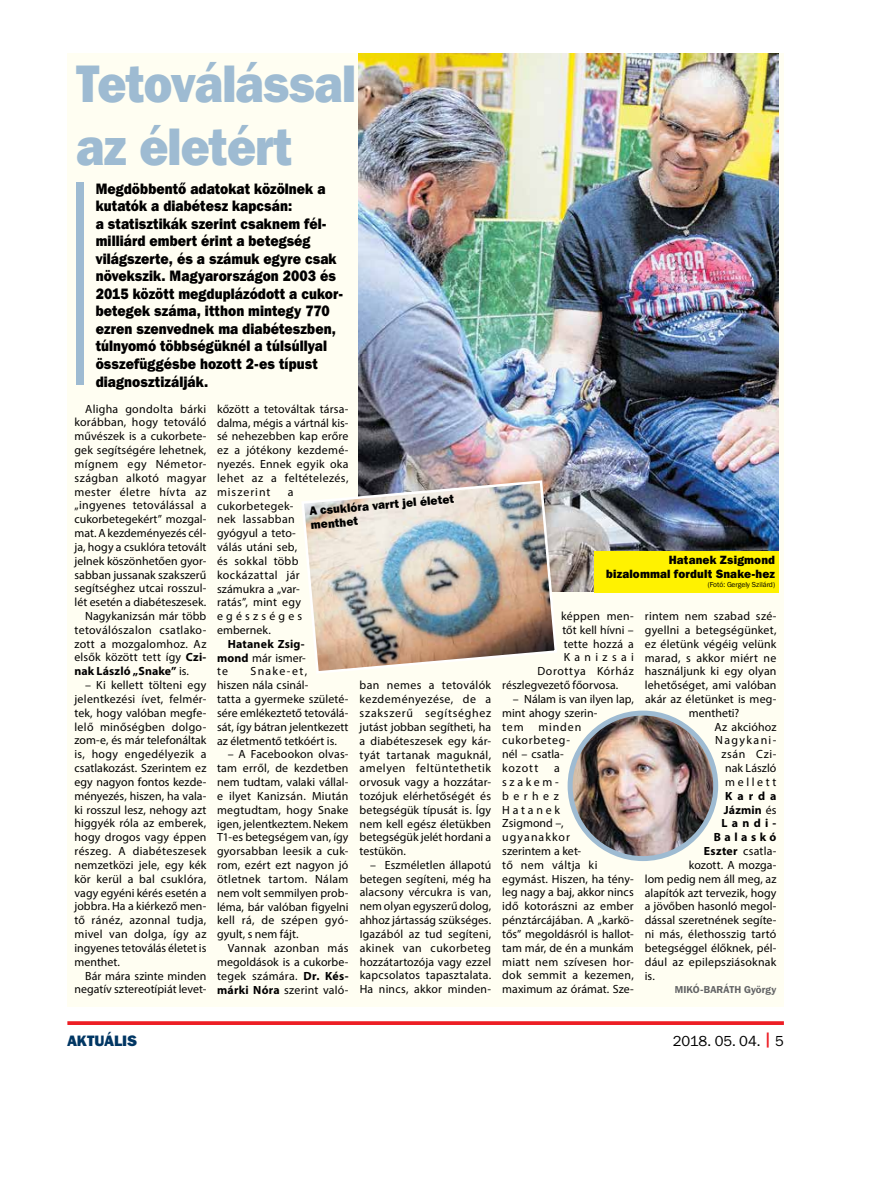
<style>
.page{position:relative;width:885px;height:1191px;background:#fff}
.page>*{position:absolute;margin:0;border:0;box-sizing:border-box;transform-origin:0 0}
.t1{font:52.5px/63px "Franklin Gothic Hv PFL";letter-spacing:-.02em;color:#9ebbd2;scale:.9 1}
.t2{font:15px/17.5px "Franklin Gothic Hv PFL";color:#000;scale:.9 1}
.t3{font:15px "Franklin Gothic PFL";letter-spacing:-.01em;color:#000}
.t4{font:15px "Franklin Gothic Hv PFL";letter-spacing:.005em;color:#003663}
.t5{font:11.88px/13.9px "Myriad Pro";letter-spacing:.01em;color:#000;text-align:justify}
.t6{font:11.88px/13.8px "Franklin Gothic Hv PFL";letter-spacing:.015em;color:#000;scale:.96 1}
.t7{font:700 11.88px/13.9px "Myriad Pro";letter-spacing:.02em;color:#000;text-align:justify}
.t8{font:11.88px "Myriad Pro";letter-spacing:.03em;color:#000}
.t9{font:11.88px "Myriad Pro";letter-spacing:.04em;color:#000}
.t10{font:11.88px/13.9px "Myriad Pro";letter-spacing:.06em;color:#000}
.t11{font:11.88px "Myriad Pro";letter-spacing:.05em;color:#000}
.t12{font:11.88px "Myriad Pro";letter-spacing:.115em;color:#000}
.t13{font:11.88px "Myriad Pro";letter-spacing:.365em;color:#000}
.t14{font:11.88px "Myriad Pro";letter-spacing:.225em;color:#000}
.t15{font:700 11.88px "Myriad Pro";letter-spacing:.3em;color:#000}
.t16{font:700 10px "Franklin Gothic PFL";letter-spacing:.015em;color:#636466}
.t17{font:7.5px "Franklin Gothic PFL";color:#000}
.s1{font-weight:700}
.s2{font-weight:400}
.s3{font-family:"Franklin Gothic Hv PFL";color:#ed1d24}
</style>
<div class="page">
<svg style="left:67px;top:1021px;width:716px;height:4px;background:#ee2a30"></svg>
<div style="left:67px;top:53px;width:716px;height:954px;background:#fffef2"></div>
<img style="left:358px;top:53px;width:420px;height:539px">
<img style="left:302px;top:479px;width:256px;height:194px">
<img style="left:570px;top:713px;width:145px;height:145px;border-radius:73px">
<div style="left:567px;top:710px;width:150px;height:151px;border:5px solid #9ebbd2;border-radius:50%"></div>
<div style="left:76px;top:183px;width:7px;height:202px;background:#9ebbd2"></div>
<div style="left:594px;top:551px;width:184px;height:41px;background:#fff200"></div>
<h1 class="t1" style="left:76px;top:50px;width:312px">Tetoválással az életért</h1>
<p class="t2" style="left:96px;top:179px;width:276px">Megdöbbentő adatokat közölnek a kutatók a diabétesz kapcsán:<br>a statisztikák szerint csaknem fél&shy;milliárd embert érint a betegség világszerte, és a számuk egyre csak növekszik. Magyarországon 2003 és 2015 között megduplázódott a cukor&shy;betegek száma, itthon mintegy 770 ezren szenvednek ma diabéteszben, túlnyomó többségüknél a túlsúllyal összefüggésbe hozott 2-es típust diagnosztizálják.</p>
<p class="t8" style="left:85px;top:401px;width:123px">Aligha gondolta bárki</p>
<p class="t5" style="left:74px;top:415px;width:133px">korábban, hogy tetováló</p>
<p class="t5" style="left:74px;top:429px;width:133px">művészek is a cukorbete-</p>
<p class="t5" style="left:74px;top:443px;width:133px">gek segítségére lehetnek,</p>
<p class="t9" style="left:74px;top:456px;width:133px">mígnem egy Németor-</p>
<p class="t8" style="left:74px;top:470px;width:133px">szágban alkotó magyar</p>
<p class="t9" style="left:74px;top:484px;width:133px">mester életre hívta az</p>
<p class="t5" style="left:74px;top:498px;width:133px">„ingyenes tetoválással a</p>
<p class="t5" style="left:74px;top:512px;width:133px">cukorbetegekért” mozgal-</p>
<p class="t5" style="left:74px;top:526px;width:133px">mat. A kezdeményezés cél-</p>
<p class="t5" style="left:74px;top:540px;width:133px">ja, hogy a csuklóra tetovált</p>
<p class="t5" style="left:74px;top:553px;width:133px">jelnek köszönhetően gyor-</p>
<p class="t5" style="left:74px;top:567px;width:133px">sabban jussanak szakszerű</p>
<p class="t5" style="left:74px;top:581px;width:133px">segítséghez utcai rosszul-</p>
<p class="t5" style="left:74px;top:595px;width:133px">lét esetén a diabéteszesek.</p>
<p class="t5" style="left:85px;top:609px;width:123px">Nagykanizsán már több</p>
<p class="t8" style="left:74px;top:622px;width:133px">tetoválószalon csatlako-</p>
<p class="t5" style="left:74px;top:636px;width:133px">zott a mozgalomhoz. Az</p>
<p class="t5" style="left:74px;top:650px;width:133px">elsők között tett így <span class="s1">Czi-</span></p>
<p class="t7" style="left:74px;top:664px;width:116px">nak László „Snake” <span class="s2">is.</span></p>
<p class="t5" style="left:74px;top:678px;width:133px;text-indent:11px">– Ki kellett tölteni egy jelentkezési ívet, felmér&shy;tek, hogy valóban megfe&shy;lelő minőségben dolgo&shy;zom-e, és már telefonáltak is, hogy engedélyezik a csatlakozást. Szerintem ez egy nagyon fontos kezde&shy;ményezés, hiszen, ha vala&shy;ki rosszul lesz, nehogy azt higgyék róla az emberek, hogy drogos vagy éppen részeg. A diabéteszesek nemzetközi jele, egy kék kör kerül a bal csuklóra, vagy egyéni kérés esetén a jobbra. Ha a kiérkező men&shy;tő ránéz, azonnal tudja, mivel van dolga, így az ingyenes tetoválás életet is menthet.</p>
<p class="t5" style="left:74px;top:968px;width:133px;text-align:right">Bár mára szinte minden negatív sztereotípiát levet-</p>
<p class="t5" style="left:217px;top:401px;width:133px">kőzött a tetováltak társa&shy;dalma, mégis a vártnál kis&shy;sé nehezebben kap erőre ez a jótékony kezdemé&shy;nyezés. Ennek egyik oka lehet az a feltételezés, miszerint</p>
<p class="t5" style="left:217px;top:484px;width:87px;text-align:left;text-indent:71px">a cukorbetegek&shy;nek lassabban gyógyul a teto&shy;válás utáni seb, és sokkal több kockázattal jár számukra a „var&shy;ratás”, mint egy egészséges embernek.</p>
<p class="t7" style="left:217px;top:636px;width:90px;text-indent:11px">Hatanek Zsig&shy;mond <span class="s2">már ismer&shy;te</span></p>
<p class="t6" style="left:309px;top:504px;width:153px;rotate:-5deg">A csuklóra varrt jeléletet menthet</p>
<p class="t5" style="left:217px;top:664px;width:133px;text-align:left;text-indent:34px">Snake-et,<br>hiszen nála csinál-<br>tatta a gyermeke születé&shy;sére emlékeztető tetoválá&shy;sát, így bátran jelentkezett az életmentő tetkóért is.</p>
<p class="t5" style="left:217px;top:747px;width:133px;text-indent:11px">– A Facebookon olvas&shy;tam erről, de kezdetben nem tudtam, valaki vállal&shy;e ilyet Kanizsán. Miután megtudtam, hogy Snake igen, jelentkeztem. Nekem T1-es betegségem van, így gyorsabban leesik a cuk&shy;rom, ezért ezt nagyon jó ötletnek tartom. Nálam nem volt semmilyen prob&shy;léma, bár valóban figyelni kell rá, de szépen gyó&shy;gyult, s nem fájt.</p>
<p class="t5" style="left:217px;top:941px;width:133px;text-indent:11px">Vannak azonban más megoldások is a cukorbe&shy;tegek számára. <span class="s1">Dr. Kés&shy;márki Nóra</span> szerint való-</p>
<p class="t5" style="left:359px;top:678px;width:133px">ban nemes a tetoválók kezdeményezése, de a szakszerű segítséghez jutást jobban segítheti, ha a diabéteszesek egy kár&shy;tyát tartanak maguknál, amelyen feltüntethetik orvosuk vagy a hozzátar&shy;tozójuk elérhetőségét és betegségük típusát is. Így nem kell egész életükben betegségük jelét hordani a testükön.</p>
<p class="t5" style="left:359px;top:857px;width:133px;text-indent:11px">– Eszméletlen állapotú betegen segíteni, még ha alacsony vércukra is van, nem olyan egyszerű dolog, ahhoz jártasság szükséges.<br>Igazából az tud segíteni, akinek van cukorbeteg hozzátartozója vagy ezzel kapcsolatos tapasztalata.<br>Ha nincs, akkor minden-</p>
<p class="t6" style="left:606px;top:553px;width:177px;text-align:right">Hatanek Zsigmond bizalommal fordult Snake-hez</p>
<p class="t17" style="left:707px;top:580px;width:69px">(Fotó: Gergely Szilárd)</p>
<p class="t5" style="left:561px;top:609px;width:74px">képpen men-</p>
<p class="t5" style="left:562px;top:622px;width:73px">tőt kell hívni –</p>
<p class="t5" style="left:563px;top:636px;width:71px">tette hozzá a</p>
<p class="t13" style="left:563px;top:650px;width:71px">Kanizsai</p>
<p class="t11" style="left:537px;top:664px;width:98px">Dorottya Kórház</p>
<p class="t5" style="left:502px;top:678px;width:117px">részlegvezető főorvosa.</p>
<p class="t5" style="left:502px;top:692px;width:133px;text-align:left;text-indent:11px">– Nálam is van ilyen lap, mint ahogy szerin-<br>tem</p>
<p class="t10" style="left:502px;top:719px;width:80px;text-indent:36px">minden cukorbeteg&shy;nél – csatla&shy;kozott</p>
<p class="t5" style="left:502px;top:761px;width:133px;text-align:left;text-indent:52px">a<br>szakem-<br>berhez<br>Hatanek<br>Zsigmond –, ugyanakkor<br>szerintem a ket-<br>tő nem váltja ki egymást. Hiszen, ha tény&shy;leg nagy a baj, akkor nincs idő kotorászni az ember pénztárcájában. A „karkö&shy;tős” megoldásról is hallot&shy;tam már, de én a munkám miatt nem szívesen hor&shy;dok semmit a kezemen, maximum az órámat. Sze-</p>
<p class="t5" style="left:644px;top:609px;width:133px">rintem nem szabad szé-</p>
<p class="t5" style="left:644px;top:623px;width:133px">gyellni a betegségünket,</p>
<p class="t5" style="left:644px;top:636px;width:133px">ez életünk végéig velünk</p>
<p class="t5" style="left:644px;top:650px;width:133px">marad, s akkor miért ne</p>
<p class="t5" style="left:644px;top:664px;width:133px">használjunk ki egy olyan</p>
<p class="t5" style="left:644px;top:678px;width:133px">lehetőséget, ami valóban</p>
<p class="t5" style="left:644px;top:692px;width:133px">akár az életünket is meg-</p>
<p class="t5" style="left:688px;top:705px;width:52px">mentheti?</p>
<p class="t5" style="left:714px;top:719px;width:63px">Az akcióhoz</p>
<p class="t12" style="left:714px;top:733px;width:63px">Nagykani-</p>
<p class="t5" style="left:721px;top:747px;width:57px">zsán Czi-</p>
<p class="t5" style="left:724px;top:761px;width:53px">nak László</p>
<p class="t14" style="left:724px;top:774px;width:53px">mellett</p>
<p class="t7" style="left:724px;top:788px;width:53px">Karda</p>
<p class="t7" style="left:723px;top:802px;width:54px">Jázmin <span class="s2">és</span></p>
<p class="t7" style="left:721px;top:816px;width:56px">Landi-</p>
<p class="t15" style="left:713px;top:829px;width:64px">Balaskó</p>
<p class="t5" style="left:703px;top:844px;width:74px"><span class="s1">Eszter</span> csatla-</p>
<p class="t5" style="left:688px;top:858px;width:89px">kozott. A mozga-</p>
<p class="t5" style="left:644px;top:871px;width:133px">lom pedig nem áll meg, az</p>
<p class="t5" style="left:644px;top:885px;width:133px">alapítók azt tervezik, hogy</p>
<p class="t5" style="left:644px;top:899px;width:133px">a jövőben hasonló megol-</p>
<p class="t5" style="left:644px;top:913px;width:133px">dással szeretnének segíte-</p>
<p class="t5" style="left:644px;top:927px;width:133px">ni más, élethosszig tartó</p>
<p class="t5" style="left:644px;top:940px;width:133px">betegséggel élőknek, pél-</p>
<p class="t5" style="left:644px;top:954px;width:133px">dául az epilepsziásoknak</p>
<p class="t5" style="left:644px;top:968px;width:12px">is.</p>
<p class="t16" style="left:674px;top:983px;width:103px">MIKÓ-BARÁTH György</p>
<p class="t4" style="left:67px;top:1030px;width:71px">Aktuális</p>
<p class="t3" style="left:672px;top:1032px;width:112px">2018. 05. 04. <span class="s3">|</span> 5</p>
</div>
